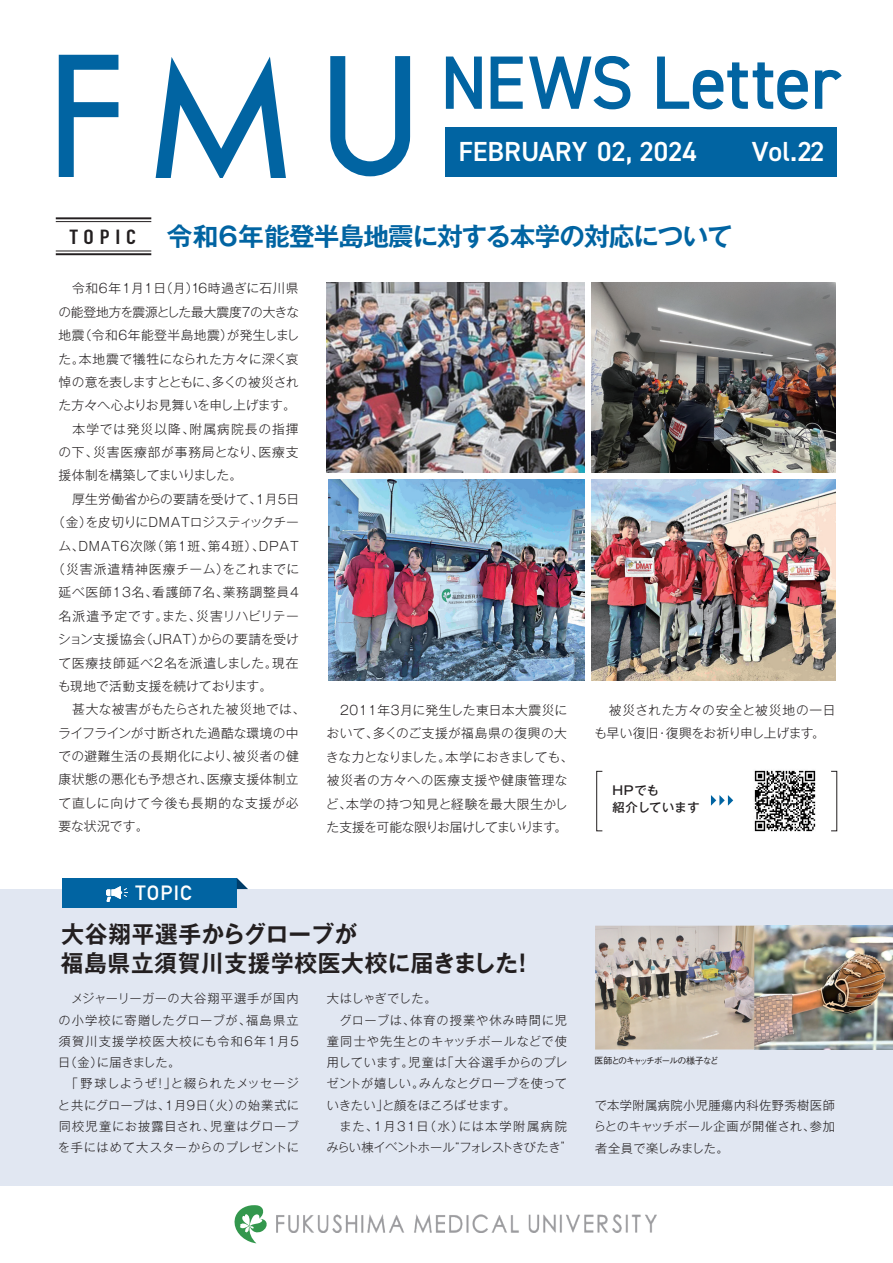
<style>
.page{position:relative;width:893px;height:1263px;background:#fff}
.page>*{position:absolute;margin:0;border:0;box-sizing:border-box;transform-origin:0 0}
.t1{font:73.5px "DIN2014";color:#0164a2}
.t2{font:600 27.6px "DIN2014";color:#fff}
.t3{font:700 25.5px "Gothic MB101 Pro De";letter-spacing:-.03em;color:#0164a2}
.t4{font:700 23.4px/28.7px "Gothic MB101 Pro De";letter-spacing:.03em;color:#231f20}
.t5{font:700 20.4px "DIN Alternate";letter-spacing:.06em;color:#fff}
.t6{font:300 12.75px/23.4px "Gothic MB101 Pro";letter-spacing:.02em;color:#231f20}
.t7{font:300 12.75px/23.4px "Gothic MB101 Pro";letter-spacing:-.01em;color:#231f20}
.t8{font:300 12.75px "Gothic MB101 Pro";letter-spacing:.055em;color:#231f20}
.t9{font:300 12.75px "Gothic MB101 Pro";color:#231f20}
.t10{font:300 12.75px "Gothic MB101 Pro";letter-spacing:.06em;color:#231f20}
.t11{font:300 12.75px "Gothic MB101 Pro";letter-spacing:.04em;color:#231f20}
.t12{font:300 12.75px "Gothic MB101 Pro";letter-spacing:-.005em;color:#231f20}
.t13{font:300 12.3px/21.3px "Gothic MB101 Pro";letter-spacing:.035em;color:#231f20;text-align:justify}
.t14{font:300 12.3px/21.3px "Gothic MB101 Pro";letter-spacing:.055em;color:#231f20}
.t15{font:300 12.3px/21.3px "Gothic MB101 Pro";color:#231f20;text-align:center}
.t16{font:500 12.15px/17px "Gothic MB101 Pro";letter-spacing:.04em;color:#231f20}
.t17{font:500 9px "Gothic BBB Pro";letter-spacing:-.145em;color:#231f20}
.s1{font-family:"DIN Condensed";font-size:20.25px;color:#231f20}
</style>
<div class="page">
<hr style="left:892px;top:0;width:1px;height:327px;background:#e1e7f2">
<div style="left:445px;top:127px;width:391px;height:49px;background:#0164a2"></div>
<svg style="left:445px;top:56px;width:37px;height:53px"></svg>
<svg style="left:490px;top:56px;width:141px;height:54px"></svg>
<svg style="left:657px;top:56px;width:185px;height:54px"></svg>
<svg style="left:58px;top:54px;width:61px;height:123px"></svg>
<div style="left:66px;top:102px;width:52px;height:15px;background:#0164a2"></div>
<svg style="left:330px;top:56px;width:81px;height:121px"></svg>
<svg style="left:155px;top:56px;width:131px;height:121px"></svg>
<hr style="left:56px;top:253px;width:95px;height:2px;background:#231f20">
<hr style="left:56px;top:251px;width:95px;height:1px;background:#231f20">
<hr style="left:56px;top:217px;width:95px;height:2px;background:#231f20">
<hr style="left:56px;top:221px;width:95px;height:1px;background:#231f20">
<div style="left:0;top:889px;width:893px;height:296px;background:#e1e7f2"></div>
<div style="left:63px;top:878px;width:174px;height:30px;background:#0164a2"></div>
<svg style="left:237px;top:878px;width:11px;height:11px"></svg>
<svg style="left:106px;top:886px;width:22px;height:16px"></svg>
<img style="left:328px;top:479px;width:256px;height:201px">
<img style="left:591px;top:479px;width:244px;height:201px">
<img style="left:327px;top:282px;width:257px;height:190px">
<div style="left:596px;top:771px;width:7px;height:60px;border:1px solid #231f20"></div>
<img style="left:754px;top:770px;width:62px;height:62px">
<svg style="left:711px;top:795px;width:22px;height:11px"></svg>
<img style="left:591px;top:282px;width:244px;height:190px">
<img style="left:595px;top:926px;width:298px;height:123px">
<img style="left:276px;top:1215px;width:381px;height:17px">
<svg style="left:234px;top:1205px;width:33px;height:38px"></svg>
<h1 class="t1" style="left:440px;top:37px;width:401px">NEWS Letter</h1>
<h2 class="t2" style="left:458px;top:134px;width:240px">FEBRUARY 02, 2024</h2>
<h2 class="t2" style="left:752px;top:133px;width:74px">Vol.22</h2>
<h3 class="t3" style="left:70px;top:215px;width:664px"><span class="s1">T O P I C</span> 令和6年能登半島地震に対する本学の対応について</h3>
<p class="t7" style="left:58px;top:275px;width:242px">　令和６年１月１日（月）16時過ぎに石川県の能登地方を震源とした最大震度７の大きな地震（令和６年能登半島地震）が発生しました。本地震で犠牲になられた方々に深く哀悼の意を表しますとともに、多くの被災された方々へ心よりお見舞いを申し上げます。　本学では発災以降、附属病院長の指揮の下、災害医療部が事務局となり、医療支援体制を構築してまいりました。</p>
<p class="t7" style="left:72px;top:485px;width:229px">厚生労働省からの要請を受けて、１月５日</p>
<p class="t9" style="left:52px;top:512px;width:248px">（金）を皮切りにDMATロジスティックチー</p>
<p class="t8" style="left:58px;top:535px;width:242px">ム、DMAT6次隊（第１班、第４班）、DPAT</p>
<p class="t8" style="left:52px;top:558px;width:248px">（災害派遣精神医療チーム）をこれまでに</p>
<p class="t10" style="left:59px;top:582px;width:242px">延べ医師13名、看護師7名、業務調整員4</p>
<p class="t8" style="left:59px;top:605px;width:242px">名派遣予定です。また、災害リハビリテー</p>
<p class="t6" style="left:58px;top:626px;width:242px">ション支援協会（JRAT）からの要請を受け</p>
<p class="t11" style="left:58px;top:652px;width:242px">て医療技師延べ２名を派遣しました。現在</p>
<p class="t12" style="left:58px;top:675px;width:216px">も現地で活動支援を続けております。</p>
<p class="t6" style="left:59px;top:696px;width:248px">　甚大な被害がもたらされた被災地では、</p>
<p class="t9" style="left:58px;top:722px;width:242px">ライフラインが寸断された過酷な環境の中</p>
<p class="t6" style="left:58px;top:743px;width:242px">での避難生活の長期化により、被災者の健</p>
<p class="t6" style="left:59px;top:766px;width:242px">康状態の悪化も予想され、医療支援体制立</p>
<p class="t8" style="left:58px;top:792px;width:242px">て直しに向けて今後も長期的な支援が必</p>
<p class="t6" style="left:59px;top:813px;width:92px">要な状況です。</p>
<h3 class="t5" style="left:135px;top:877px;width:58px">TOPIC</h3>
<p class="t6" style="left:326px;top:697px;width:249px">　2011年３月に発生した東日本大震災において、多くのご支援が福島県の復興の大きな力となりました。本学におきましても、被災者の方々への医療支援や健康管理など、本学の持つ知見と経験を最大限生かした支援を可能な限りお届けしてまいります。</p>
<p class="t6" style="left:594px;top:697px;width:243px">　被災された方々の安全と被災地の一日も早い復旧・復興をお祈り申し上げます。</p>
<p class="t16" style="left:612px;top:780px;width:89px">HPでも<br>紹介しています</p>
<h3 class="t4" style="left:61px;top:917px;width:474px">大谷翔平選手からグローブが<br>福島県立須賀川支援学校医大校に届きました！</h3>
<p class="t14" style="left:58px;top:986px;width:244px">　メジャーリーガーの大谷翔平選手が国内の小学校に寄贈したグローブが、福島県立須賀川支援学校医大校にも令和６年１月５日（金）に届きました。</p>
<p class="t13" style="left:58px;top:1071px;width:243px;text-indent:8px">「野球しようぜ！」と綴られたメッセージと共にグローブは、１月９日（火）の始業式に同校児童にお披露目され、児童はグローブを手にはめて大スターからのプレゼントに</p>
<p class="t13" style="left:327px;top:986px;width:242px;text-align:left">大はしゃぎでした。<br>　グローブは、体育の授業や休み時間に児童同士や先生とのキャッチボールなどで使用しています。児童は「大谷選手からのプレゼントが嬉しい。みんなとグローブを使っていきたい」と顔をほころばせます。</p>
<p class="t15" style="left:326px;top:1114px;width:248px">また、１月31日（水）には本学附属病院<br>みらい棟イベントホール“フォレストきびたき”</p>
<p class="t17" style="left:595px;top:1053px;width:126px">医師とのキャッチボールの様子など</p>
<p class="t13" style="left:594px;top:1093px;width:243px">で本学附属病院小児腫瘍内科佐野秀樹医師らとのキャッチボール企画が開催され、参加者全員で楽しみました。</p>
</div>
